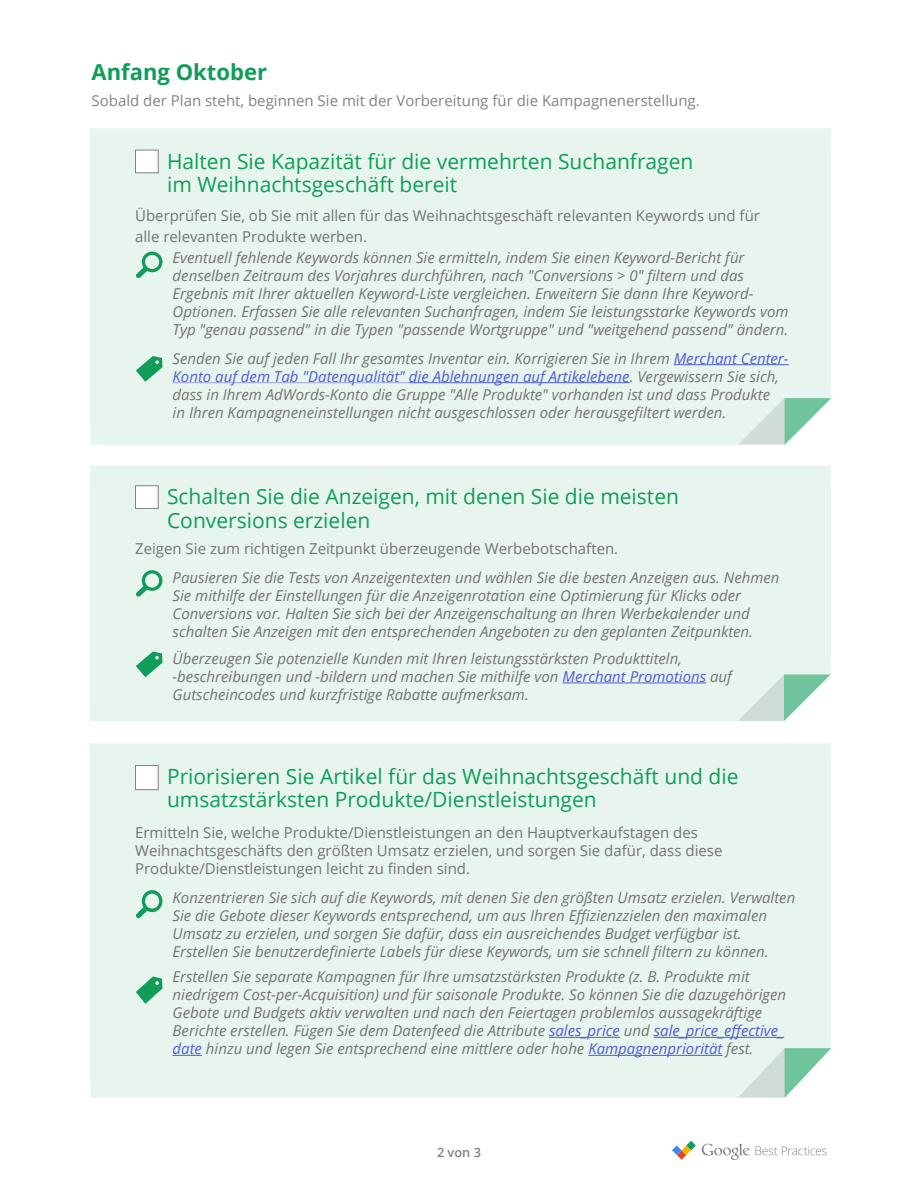
<style>
.page{position:relative;width:918px;height:1188px;background:#fff}
.page>*{position:absolute;margin:0;border:0;box-sizing:border-box;transform-origin:0 0}
.t1{font:700 22.05px "Open Sans";color:#0f9d58}
.t2{font:21px/23.2px "Open Sans";color:#0f9d58}
.t3{font:italic 15px/18px "Open Sans";color:#737373}
.t4{font:15px/18px "Open Sans";color:#737373}
.t5{font:15px "Open Sans";color:#808285}
.t6{font:600 12.75px "Open Sans";color:#808080}
.s1{color:#4f5cd6}
</style>
<div class="page">
<div style="left:90px;top:466px;width:741px;height:16px;background:#e7f5ee"></div>
<div style="left:90px;top:743px;width:741px;height:17px;background:#e7f5ee"></div>
<div style="left:90px;top:760px;width:741px;height:338px;background:#e7f5ee"></div>
<svg style="left:738px;top:1048px;width:93px;height:50px"></svg>
<div style="left:90px;top:128px;width:741px;height:20px;background:#e7f5ee"></div>
<div style="left:90px;top:482px;width:741px;height:239px;background:#e7f5ee"></div>
<svg style="left:737px;top:674px;width:94px;height:47px"></svg>
<div style="left:135px;top:485px;width:24px;height:24px;background:#fff;border:1px solid #808285"></div>
<hr style="left:562px;top:683px;width:144px;height:1px;background:#4f5cd6">
<svg style="left:136px;top:570px;width:26px;height:27px"></svg>
<svg style="left:136px;top:652px;width:26px;height:25px"></svg>
<div style="left:135px;top:765px;width:24px;height:25px;background:#fff;border:1px solid #808285"></div>
<hr style="left:549px;top:1037px;width:71px;height:1px;background:#4f5cd6">
<hr style="left:654px;top:1037px;width:130px;height:1px;background:#4f5cd6">
<svg style="left:173px;top:1055px;width:29px;height:1px"></svg>
<hr style="left:588px;top:1055px;width:134px;height:1px;background:#4f5cd6">
<svg style="left:136px;top:890px;width:26px;height:28px"></svg>
<svg style="left:136px;top:977px;width:26px;height:27px"></svg>
<div style="left:90px;top:148px;width:741px;height:297px;background:#e7f5ee"></div>
<svg style="left:737px;top:378px;width:94px;height:67px"></svg>
<div style="left:135px;top:150px;width:24px;height:23px;background:#fff;border:1px solid #808285"></div>
<hr style="left:674px;top:364px;width:115px;height:1px;background:#4f5cd6">
<hr style="left:173px;top:382px;width:236px;height:1px;background:#9ea5e8">
<hr style="left:409px;top:382px;width:221px;height:1px;background:#4f5cd6">
<svg style="left:136px;top:252px;width:26px;height:26px"></svg>
<svg style="left:136px;top:356px;width:26px;height:26px"></svg>
<svg style="left:702px;top:1144px;width:48px;height:16px"></svg>
<svg style="left:756px;top:1146px;width:70px;height:9px"></svg>
<svg style="left:672px;top:1141px;width:24px;height:19px"></svg>
<h1 class="t1" style="left:92px;top:57px;width:177px">Anfang Oktober</h1>
<p class="t5" style="left:92px;top:90px;width:610px">Sobald der Plan steht, beginnen Sie mit der Vorbereitung für die Kampagnenerstellung.</p>
<h2 class="t2" style="left:167px;top:149px;width:528px">Halten Sie Kapazität für die vermehrten Suchanfragen im Weihnachtsgeschäft bereit</h2>
<p class="t4" style="left:135px;top:205px;width:626px;line-height:20.2px">Überprüfen Sie, ob Sie mit allen für das Weihnachtsgeschäft relevanten Keywords und für alle relevanten Produkte werben.</p>
<p class="t3" style="left:173px;top:248px;width:618px">Eventuell fehlende Keywords können Sie ermitteln, indem Sie einen Keyword-Bericht für denselben Zeitraum des Vorjahres durchführen, nach "Conversions &gt; 0" filtern und das Ergebnis mit Ihrer aktuellen Keyword-Liste vergleichen. Erweitern Sie dann Ihre Keyword-Optionen. Erfassen Sie alle relevanten Suchanfragen, indem Sie leistungsstarke Keywords vom Typ "genau passend" in die Typen "passende Wortgruppe" und "weitgehend passend" ändern.</p>
<p class="t3" style="left:173px;top:349px;width:617px">Senden Sie auf jeden Fall Ihr gesamtes Inventar ein. Korrigieren Sie in Ihrem <span class="s1">Merchant Center-Konto auf dem Tab "Datenqualität" die Ablehnungen auf Artikelebene</span>. Vergewissern Sie sich, dass in Ihrem AdWords-Konto die Gruppe "Alle Produkte" vorhanden ist und dass Produkte<br>in Ihren Kampagneneinstellungen nicht ausgeschlossen oder herausgefiltert werden.</p>
<h2 class="t2" style="left:167px;top:485px;width:514px">Schalten Sie die Anzeigen, mit denen Sie die meisten<br>Conversions erzielen</h2>
<p class="t4" style="left:135px;top:539px;width:485px">Zeigen Sie zum richtigen Zeitpunkt überzeugende Werbebotschaften.</p>
<p class="t3" style="left:173px;top:568px;width:608px">Pausieren Sie die Tests von Anzeigentexten und wählen Sie die besten Anzeigen aus. Nehmen Sie mithilfe der Einstellungen für die Anzeigenrotation eine Optimierung für Klicks oder Conversions vor. Halten Sie sich bei der Anzeigenschaltung an Ihren Werbekalender und schalten Sie Anzeigen mit den entsprechenden Angeboten zu den geplanten Zeitpunkten.</p>
<p class="t3" style="left:173px;top:649px;width:561px">Überzeugen Sie potenzielle Kunden mit Ihren leistungsstärksten Produkttiteln, -beschreibungen und -bildern und machen Sie mithilfe von <span class="s1">Merchant Promotions</span> auf<br>Gutscheincodes und kurzfristige Rabatte aufmerksam.</p>
<h2 class="t2" style="left:167px;top:764px;width:573px">Priorisieren Sie Artikel für das Weihnachtsgeschäft und die umsatzstärksten Produkte/Dienstleistungen</h2>
<p class="t4" style="left:135px;top:823px;width:589px">Ermitteln Sie, welche Produkte/Dienstleistungen an den Hauptverkaufstagen des<br>Weihnachtsgeschäfts den größten Umsatz erzielen, und sorgen Sie dafür, dass diese<br>Produkte/Dienstleistungen leicht zu finden sind.</p>
<p class="t3" style="left:173px;top:888px;width:624px">Konzentrieren Sie sich auf die Keywords, mit denen Sie den größten Umsatz erzielen. Verwalten Sie die Gebote dieser Keywords entsprechend, um aus Ihren Effizienzzielen den maximalen Umsatz zu erzielen, und sorgen Sie dafür, dass ein ausreichendes Budget verfügbar ist.<br>Erstellen Sie benutzerdefinierte Labels für diese Keywords, um sie schnell filtern zu können.</p>
<p class="t3" style="left:173px;top:967px;width:615px">Erstellen Sie separate Kampagnen für Ihre umsatzstärksten Produkte (z. B. Produkte mit niedrigem Cost-per-Acquisition) und für saisonale Produkte. So können Sie die dazugehörigen Gebote und Budgets aktiv verwalten und nach den Feiertagen problemlos aussagekräftige Berichte erstellen. Fügen Sie dem Datenfeed die Attribute <span class="s1">sales_price</span> und <span class="s1">sale_price_effective_ date</span> hinzu und legen Sie entsprechend eine mittlere oder hohe <span class="s1">Kampagnenpriorität</span> fest.</p>
<p class="t6" style="left:437px;top:1144px;width:45px">2 von 3</p>
</div>
